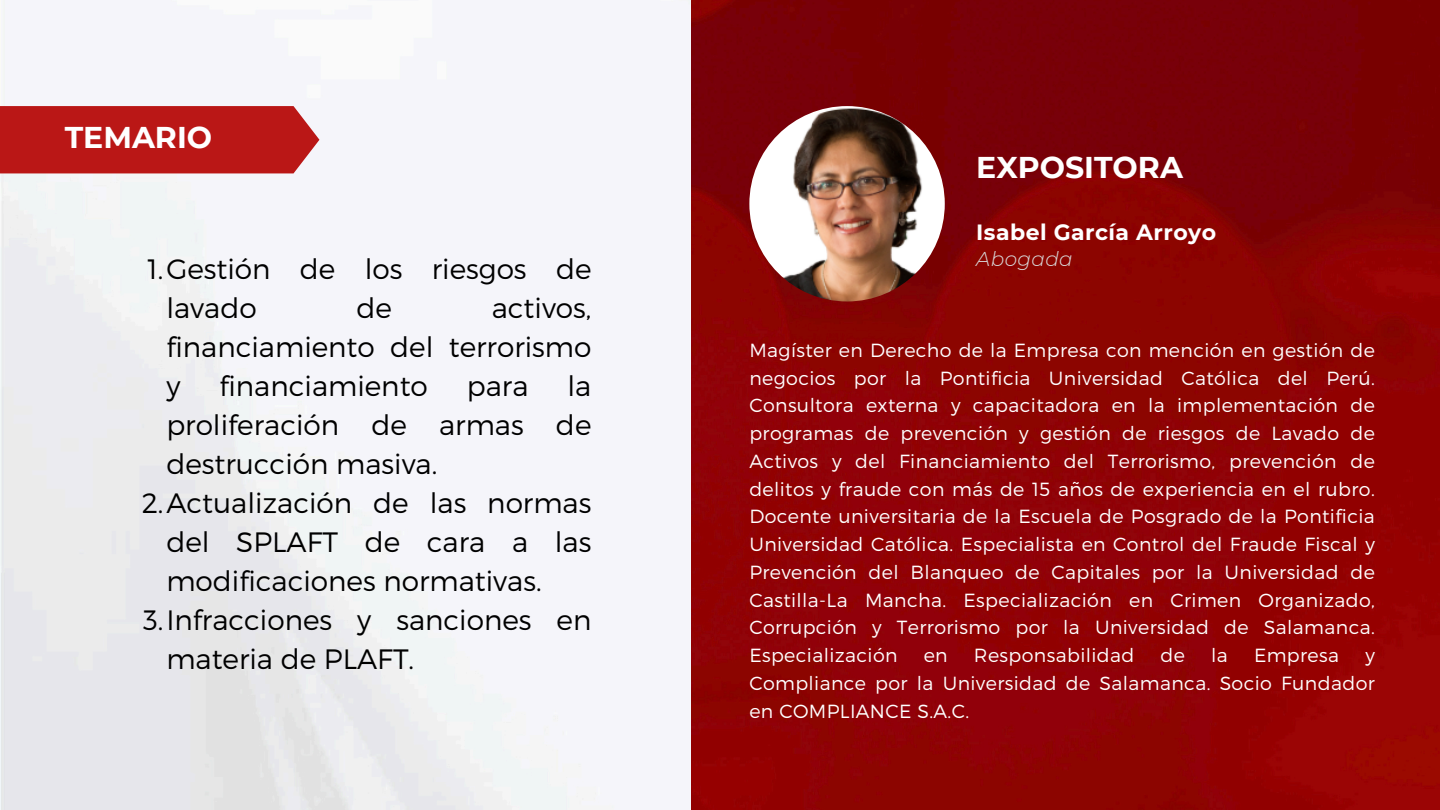
<style>
.page{position:relative;width:1440px;height:810px;background:#fff}
.page>*{position:absolute;margin:0;border:0;box-sizing:border-box;transform-origin:0 0}
.t1{font:700 30px "Montserrat";color:#fff}
.t2{font:300 28px/39px "Montserrat";color:#000;text-align:justify}
.t3{font:700 22px "Montserrat";letter-spacing:.02em;color:#fff}
.t4{font:italic 300 20px "Montserrat";letter-spacing:.02em;color:#d9d9d9}
.t5{font:300 19px/27.8px "Montserrat";letter-spacing:.02em;color:#fff;text-align:justify}
</style>
<div class="page">
<img style="left:691px;top:0;width:749px;height:810px">
<img style="left:749px;top:106px;width:196px;height:195px;border-radius:50%">
<div style="left:0;top:106px;width:319px;height:67px;background:#ba1716"></div>
<p class="t1" style="left:65px;top:119px;width:149px">TEMARIO</p>
<h1 class="t2" style="left:166px;top:248px;width:427px;text-indent:-19px">1.Gestión de los riesgos de lavado</h1>
<h1 class="t2" style="left:356px;top:287px;width:37px">de</h1>
<h1 class="t2" style="left:166px;top:287px;width:427px;text-indent:325px">activos, financiamiento del terrorismo y</h1>
<h1 class="t2" style="left:219px;top:365px;width:210px">financiamiento</h1>
<h1 class="t2" style="left:467px;top:365px;width:63px">para</h1>
<h1 class="t2" style="left:166px;top:365px;width:427px;text-indent:401px">la proliferación de armas de destrucción masiva.</h1>
<p class="t2" style="left:166px;top:482px;width:427px;text-indent:-25px">2.Actualización de las normas del SPLAFT de cara a las modificaciones normativas.</p>
<p class="t2" style="left:166px;top:599px;width:427px;text-indent:-23px">3.Infracciones y sanciones en materia de PLAFT.</p>
<p class="t1" style="left:976px;top:149px;width:208px">EXPOSITORA</p>
<p class="t3" style="left:976px;top:219px;width:241px">Isabel García Arroyo</p>
<h1 class="t4" style="left:976px;top:247px;width:98px">Abogada</h1>
<h3 class="t5" style="left:749px;top:335px;width:627px">Magíster en Derecho de la Empresa con mención en gestión de negocios por la Pontificia Universidad Católica del Perú.<br>Consultora externa y capacitadora en la implementación de programas de prevención y gestión de riesgos de Lavado de Activos y del Financiamiento del Terrorismo, prevención de delitos y fraude con más de 15 años de experiencia en el rubro.<br>Docente universitaria de la Escuela de Posgrado de la Pontificia Universidad Católica. Especialista en Control del Fraude Fiscal y Prevención del Blanqueo de Capitales por la Universidad de Castilla-La Mancha. Especialización en Crimen Organizado, Corrupción y Terrorismo por la Universidad de Salamanca.<br>Especialización</h3>
<h3 class="t5" style="left:924px;top:641px;width:26px">en</h3>
<h3 class="t5" style="left:974px;top:641px;width:162px">Responsabilidad</h3>
<h3 class="t5" style="left:1161px;top:641px;width:26px">de</h3>
<h3 class="t5" style="left:1211px;top:641px;width:18px">la</h3>
<h3 class="t5" style="left:1254px;top:641px;width:87px">Empresa</h3>
<h3 class="t5" style="left:749px;top:641px;width:627px;text-indent:616px">y Compliance por la Universidad de Salamanca. Socio Fundador en COMPLIANCE S.A.C.</h3>
</div>
